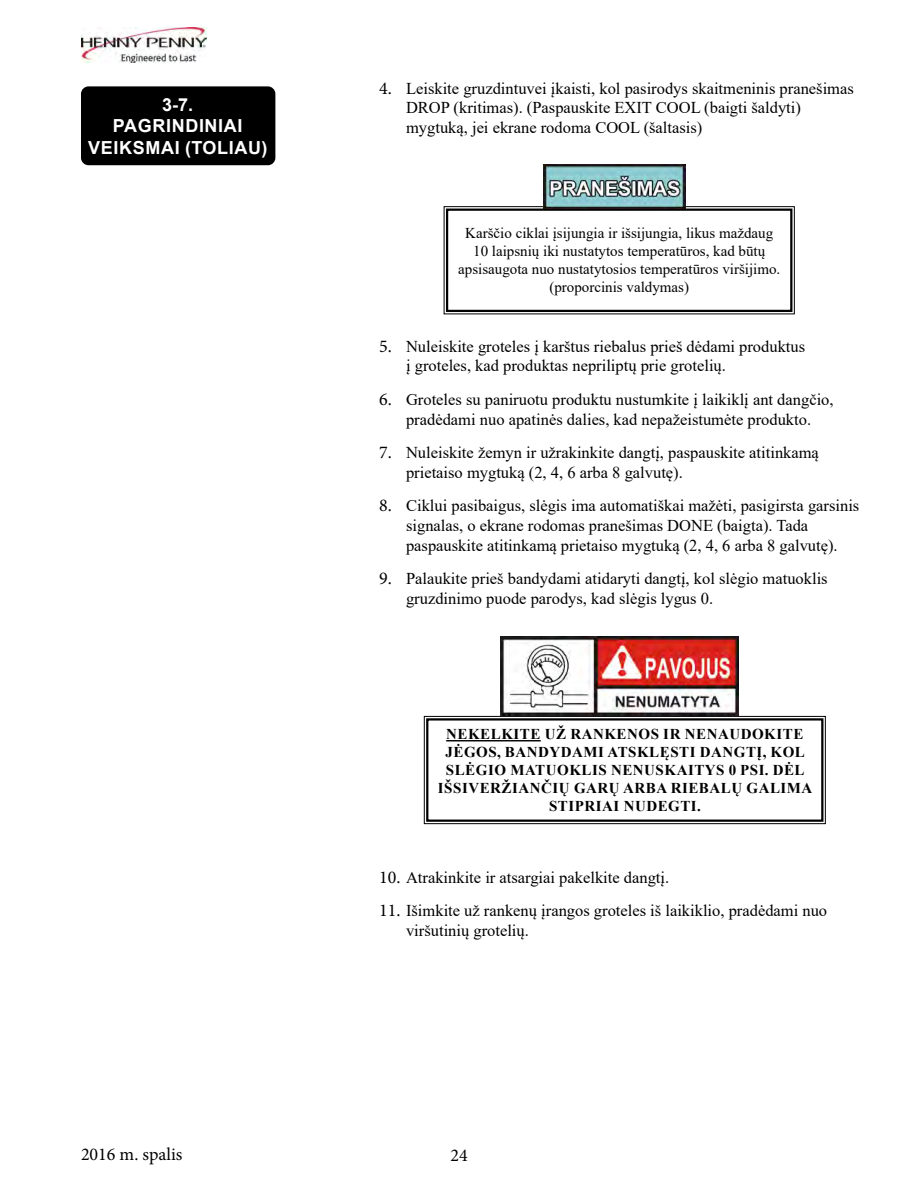
<style>
.page{position:relative;width:918px;height:1188px;background:#fff}
.page>*{position:absolute;margin:0;border:0;box-sizing:border-box;transform-origin:0 0}
.t1{font:700 18px/21.6px "Arial";letter-spacing:.035em;color:#fff;text-align:center}
.t2{font:18px "Minion Pro";color:#000}
.t3{font:16.5px/19.8px "Times New Roman";color:#000}
.t4{font:15px/18px "Times New Roman";color:#000;text-align:center}
.t5{font:700 15px/18px "Times New Roman";letter-spacing:.035em;color:#000;text-align:center}
.s1{font-family:"Minion Pro";font-size:18px}
</style>
<div class="page">
<img style="left:81px;top:27px;width:126px;height:36px">
<svg style="left:443px;top:206px;width:352px;height:109px"></svg>
<div style="left:446px;top:209px;width:346px;height:103px;border:2px solid #000"></div>
<svg style="left:424px;top:716px;width:402px;height:108px"></svg>
<div style="left:426px;top:718px;width:397px;height:104px;border:2px solid #000"></div>
<img style="left:543px;top:164px;width:142px;height:44px">
<div style="left:81px;top:86px;width:194px;height:79px;background:#000;border-radius:8px"></div>
<img style="left:500px;top:636px;width:238px;height:80px">
<p class="t1" style="left:88px;top:94px;width:181px">3-7.<br>PAGRINDINIAI<br>VEIKSMAI (TOLIAU)</p>
<p class="t3" style="left:406px;top:78px;width:449px;text-indent:-27px"><span class="s1">4.</span> Leiskite gruzdintuvei įkaisti, kol pasirodys skaitmeninis pranešimas<br>DROP (kritimas). (Paspauskite EXIT COOL (baigti šaldyti) mygtuką, jei ekrane rodoma COOL (šaltasis)</p>
<p class="t4" style="left:458px;top:224px;width:324px">Karščio ciklai įsijungia ir išsijungia, likus maždaug 10 laipsnių iki nustatytos temperatūros, kad būtų apsisaugota nuo nustatytosios temperatūros viršijimo. (proporcinis valdymas)</p>
<p class="t3" style="left:406px;top:336px;width:401px;text-indent:-27px"><span class="s1">5.</span> Nuleiskite groteles į karštus riebalus prieš dėdami produktus į groteles, kad produktas nepriliptų prie grotelių.</p>
<p class="t3" style="left:379px;top:389px;width:456px;text-align:center"><span class="s1">6.</span> Groteles su paniruotu produktu nustumkite į laikiklį ant dangčio, pradėdami nuo apatinės dalies, kad nepažeistumėte produkto.</p>
<p class="t3" style="left:406px;top:442px;width:414px;text-indent:-27px"><span class="s1">7.</span> Nuleiskite žemyn ir užrakinkite dangtį, paspauskite atitinkamą prietaiso mygtuką (2, 4, 6 arba 8 galvutę).</p>
<p class="t3" style="left:406px;top:495px;width:455px;text-indent:-27px"><span class="s1">8.</span> Ciklui pasibaigus, slėgis ima automatiškai mažėti, pasigirsta garsinis signalas, o ekrane rodomas pranešimas DONE (baigta). Tada paspauskite atitinkamą prietaiso mygtuką (2, 4, 6 arba 8 galvutę).</p>
<p class="t3" style="left:406px;top:568px;width:423px;text-indent:-27px"><span class="s1">9.</span> Palaukite prieš bandydami atidaryti dangtį, kol slėgio matuoklis gruzdinimo puode parodys, kad slėgis lygus 0.</p>
<p class="t5" style="left:438px;top:725px;width:376px">NEKELKITE UŽ RANKENOS IR NENAUDOKITE JĖGOS, BANDYDAMI ATSKLĘSTI DANGTĮ, KOL SLĖGIO MATUOKLIS NENUSKAITYS 0 PSI. DĖL IŠSIVERŽIANČIŲ GARŲ ARBA RIEBALŲ GALIMA STIPRIAI NUDEGTI.</p>
<p class="t3" style="left:379px;top:867px;width:292px"><span class="s1">10.</span> Atrakinkite ir atsargiai pakelkite dangtį.</p>
<p class="t3" style="left:406px;top:900px;width:423px;text-indent:-27px"><span class="s1">11.</span> Išimkite už rankenų įrangos groteles iš laikiklio, pradėdami nuo viršutinių grotelių.</p>
<p class="t2" style="left:81px;top:1142px;width:103px">2016 m. spalis</p>
<p class="t2" style="left:450px;top:1143px;width:19px">24</p>
</div>
